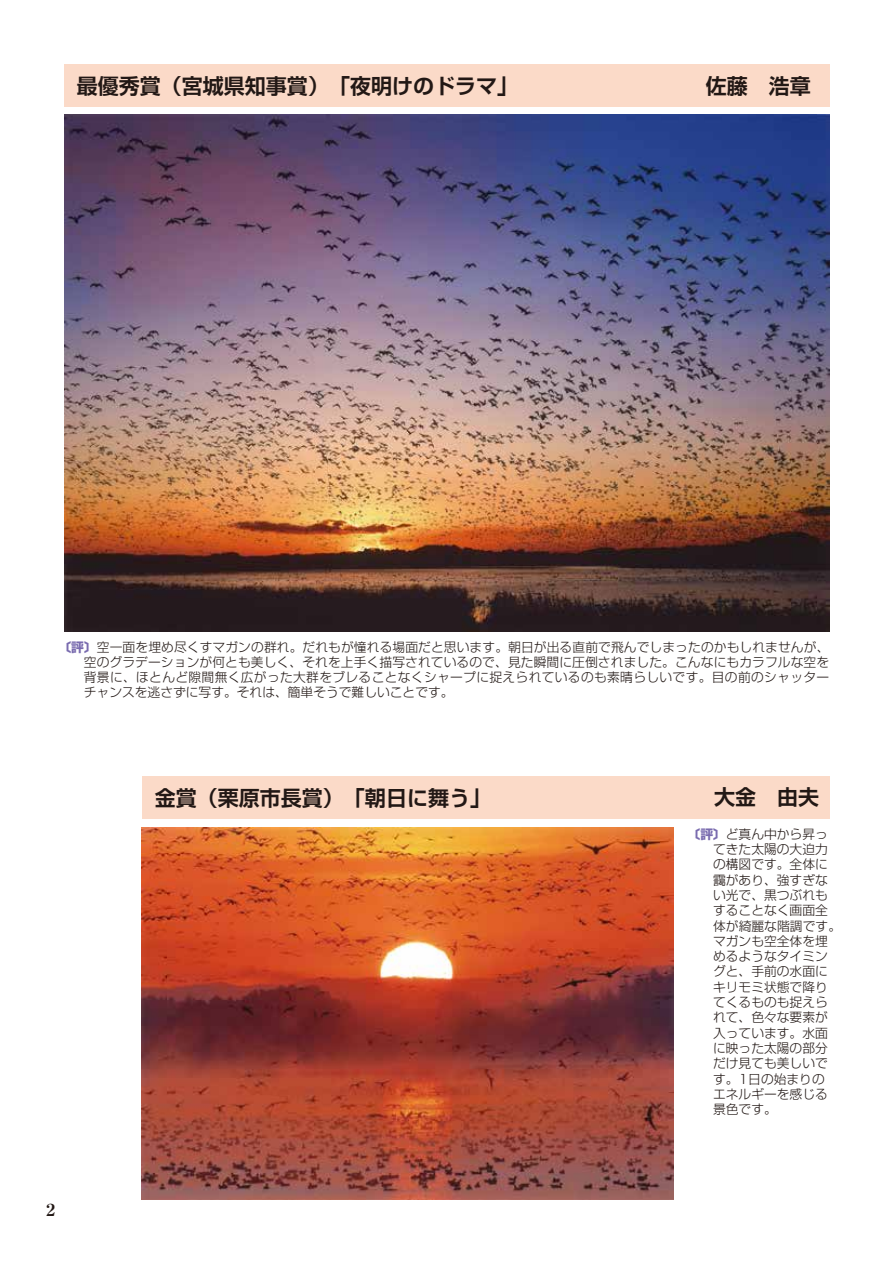
<style>
.page{position:relative;width:893px;height:1263px;background:#fff}
.page>*{position:absolute;margin:0;border:0;box-sizing:border-box;transform-origin:0 0}
.t1{font:700 21px "Shin Go Pro De";color:#221815}
.t2{font:700 expanded 16.5px "Ryumin Pro";color:#221815}
.t3{font:300 12.75px/15.3px "Shin Go Pro";color:#221815;text-align:justify}
.s1{font-weight:700;color:#796baf}
</style>
<div class="page">
<img style="left:142px;top:827px;width:532px;height:372px">
<div style="left:64px;top:64px;width:765px;height:42px;background:#fbdac8"></div>
<img style="left:65px;top:115px;width:764px;height:516px">
<div style="left:142px;top:776px;width:687px;height:43px;background:#fbdac8"></div>
<h1 class="t1" style="left:77px;top:69px;width:443px">最優秀賞（宮城県知事賞）「夜明けのドラマ」</h1>
<h1 class="t1" style="left:706px;top:69px;width:106px">佐藤　浩章</h1>
<p class="t3" style="left:84px;top:637px;width:747px;text-indent:-26px"><span class="s1">〔評〕</span>空一面を埋め尽くすマガンの群れ。だれもが憧れる場面だと思います。朝日が出る直前で飛んでしまったのかもしれませんが、空のグラデーションが何とも美しく、それを上手く描写されているので、見た瞬間に圧倒されました。こんなにもカラフルな空を背景に、ほとんど隙間無く広がった大群をブレることなくシャープに捉えられているのも素晴らしいです。目の前のシャッターチャンスを逃さずに写す。それは、簡単そうで難しいことです。</p>
<h1 class="t1" style="left:155px;top:780px;width:337px">金賞（栗原市長賞）「朝日に舞う」</h1>
<h1 class="t1" style="left:714px;top:779px;width:107px">大金　由夫</h1>
<p class="t3" style="left:713px;top:825px;width:130px;text-align:left;text-indent:-26px"><span class="s1">〔評〕</span>ど真ん中から昇ってきた太陽の大迫力の構図です。全体に靄があり、強すぎない光で、黒つぶれもすることなく画面全体が綺麗な階調です。マガンも空全体を埋めるようなタイミングと、手前の水面にキリモミ状態で降りてくるものも捉えられて、色々な要素が入っています。水面に映った太陽の部分だけ見ても美しいです。1日の始まりの<br>エネルギーを感じる景色です。</p>
<p class="t2" style="left:43px;top:1197px;width:18px">２</p>
</div>
